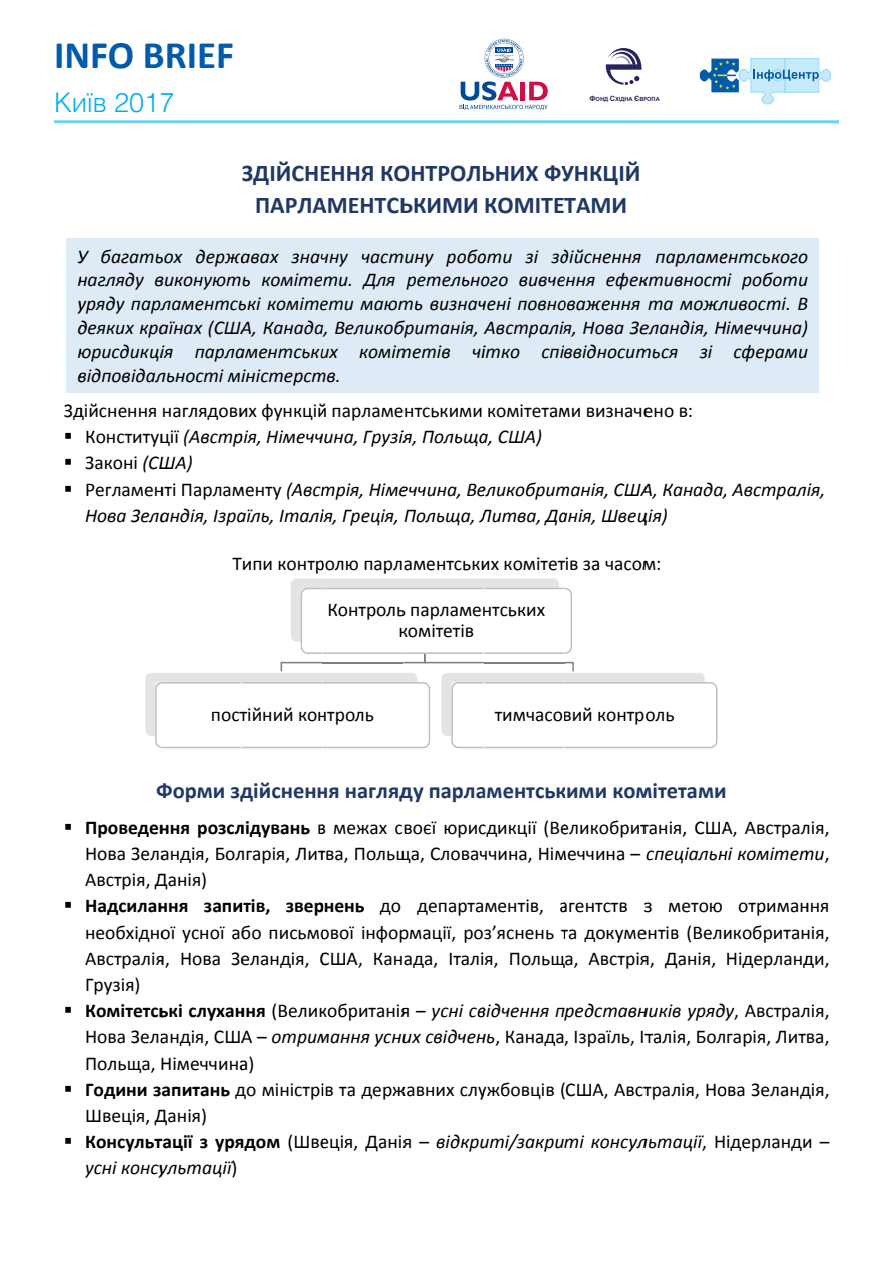
<style>
.page{position:relative;width:893px;height:1263px;background:#fff}
.page>*{position:absolute;margin:0;border:0;box-sizing:border-box;transform-origin:0 0}
.t1{font:700 39px "Calibri";color:#015aaa}
.t2{font:300 27px "Helios";color:#00aeef}
.t3{font:700 24px/32.1px "Calibri";color:#1f3864;text-align:center}
.t4{font:700 22.5px "Calibri";color:#1f3864}
.t5{font:19.5px/26.2px "Calibri";color:#000}
.t6{font:italic 19.5px/23.9px "Calibri";color:#000}
.t7{font:19.5px "Wingdings";color:#000}
.t8{font:700 5.7px "Arial";color:#26245d}
.s1{font-size:7.35px}
.s2{font-style:normal}
.s3{font-weight:700}
.s4{font-style:italic}
</style>
<div class="page">
<div style="left:67px;top:239px;width:14px;height:154px;background:#deeaf6"></div>
<div style="left:81px;top:239px;width:80px;height:154px;background:#deeaf6"></div>
<div style="left:161px;top:239px;width:81px;height:154px;background:#deeaf6"></div>
<div style="left:242px;top:239px;width:81px;height:154px;background:#deeaf6"></div>
<div style="left:323px;top:239px;width:80px;height:154px;background:#deeaf6"></div>
<div style="left:403px;top:239px;width:81px;height:154px;background:#deeaf6"></div>
<div style="left:484px;top:239px;width:81px;height:154px;background:#deeaf6"></div>
<div style="left:565px;top:239px;width:80px;height:154px;background:#deeaf6"></div>
<svg style="left:145px;top:578px;width:572px;height:170px"></svg>
<div style="left:645px;top:239px;width:81px;height:154px;background:#deeaf6"></div>
<div style="left:726px;top:239px;width:80px;height:154px;background:#deeaf6"></div>
<div style="left:806px;top:239px;width:13px;height:154px;background:#deeaf6"></div>
<hr style="left:54px;top:120px;width:785px;height:3px;background:#6bcff6">
<svg style="left:606px;top:48px;width:36px;height:37px"></svg>
<svg style="left:700px;top:58px;width:131px;height:47px"></svg>
<svg style="left:460px;top:39px;width:88px;height:71px"></svg>
<p class="t1" style="left:54px;top:28px;width:182px">INFO BRIEF</p>
<p class="t2" style="left:54px;top:87px;width:122px">Київ 2017</p>
<p class="t8" style="left:589px;top:96px;width:72px"><span class="s1">Ф</span>ОНД <span class="s1">С</span>ХIДНА <span class="s1">Є</span>ВРОПА</p>
<p class="t3" style="left:242px;top:156px;width:400px">ЗДІЙСНЕННЯ КОНТРОЛЬНИХ ФУНКЦІЙ<br>ПАРЛАМЕНТСЬКИМИ КОМІТЕТАМИ</p>
<p class="t6" style="left:77px;top:243px;width:732px">У багатьох державах значну частину роботи зі здійснення<br>нагляду<br>уряду парламентські комітети мають визначені повноваження та можливості. В деяких країнах (США, Канада, Великобританія, Австралія, Нова Зеландія, Німеччина) юрисдикція парламентських комітетів чітко співвідноситься зі відповідальності міністерств.</p>
<p class="t6" style="left:655px;top:243px;width:154px">парламентського</p>
<p class="t6" style="left:407px;top:267px;width:403px">ретельного вивчення ефективності роботи</p>
<p class="t6" style="left:155px;top:267px;width:242px">виконують комітети. Для</p>
<p class="t6" style="left:733px;top:339px;width:76px">сферами</p>
<p class="t5" style="left:64px;top:397px;width:631px">Здійснення наглядових функцій парламентськими комітетами визначено в: ▪<br>▪<br>▪</p>
<p class="t6" style="left:85px;top:423px;width:742px;line-height:26.2px"><span class="s2">Конституції</span> (Австрія, Німеччина, Грузія, Польща, США)<br><span class="s2">Законі</span> (США)<br><span class="s2">Регламенті Парламенту</span> (Австрія, Німеччина, Великобританія, США, Канада, Австралія, Нова Зеландія, Ізраїль, Італія, Греція, Польща, Литва, Данія, Швеція)</p>
<p class="t5" style="left:232px;top:550px;width:431px">Типи контролю парламентських комітетів за часом:</p>
<p class="t5" style="left:327px;top:595px;width:219px">Контроль парламентських</p>
<p class="t5" style="left:399px;top:617px;width:77px">комітетів</p>
<p class="t5" style="left:211px;top:701px;width:165px">постійний контроль</p>
<p class="t5" style="left:495px;top:700px;width:181px">тимчасовий контроль</p>
<p class="t7" style="left:64px;top:816px;width:10px">▪</p>
<p class="t7" style="left:64px;top:895px;width:10px">▪</p>
<p class="t7" style="left:64px;top:1000px;width:10px">▪</p>
<p class="t7" style="left:64px;top:1078px;width:10px">▪</p>
<p class="t7" style="left:64px;top:1130px;width:10px">▪</p>
<p class="t4" style="left:156px;top:774px;width:572px">Форми здійснення нагляду парламентськими комітетами</p>
<p class="t5" style="left:85px;top:814px;width:746px"><span class="s3">Проведення розслідувань</span> в межах своєї юрисдикції (Великобританія, США, Австралія, Нова Зеландія, Болгарія, Литва, Польща, Словаччина, Німеччина – <span class="s4">спеціальні комітети</span>, Австрія, Данія)<br><span class="s3">Надсилання запитів, звернень</span> до<br>необхідної усної або письмової інформації, роз’яснень та документів (Великобританія, Австралія, Нова Зеландія,<br>Грузія)<br><span class="s3">Комітетські слухання</span> (Великобританія – <span class="s4">усні свідчення представників уряду</span>, Австралія, Нова Зеландія, США – <span class="s4">отримання усних свідчень</span>, Канада, Ізраїль, Італія, Болгарія, Литва, Польща, Німеччина)<br><span class="s3">Години запитань</span> до міністрів та державних службовців (США, Австралія, Нова Зеландія, Швеція, Данія)<br><span class="s3">Консультації з урядом</span> (Швеція, Данія – <span class="s4">відкриті/закриті консультації</span>, Нідерланди – <span class="s4">усні консультації</span>)</p>
<p class="t5" style="left:417px;top:892px;width:128px">департаментів,</p>
<p class="t5" style="left:559px;top:892px;width:71px">агентств</p>
<p class="t5" style="left:644px;top:892px;width:80px">з метою</p>
<p class="t5" style="left:738px;top:892px;width:93px">отримання</p>
<p class="t5" style="left:726px;top:945px;width:105px">Нідерланди,</p>
<p class="t5" style="left:319px;top:945px;width:398px">США, Канада, Італія, Польща, Австрія, Данія,</p>
</div>
